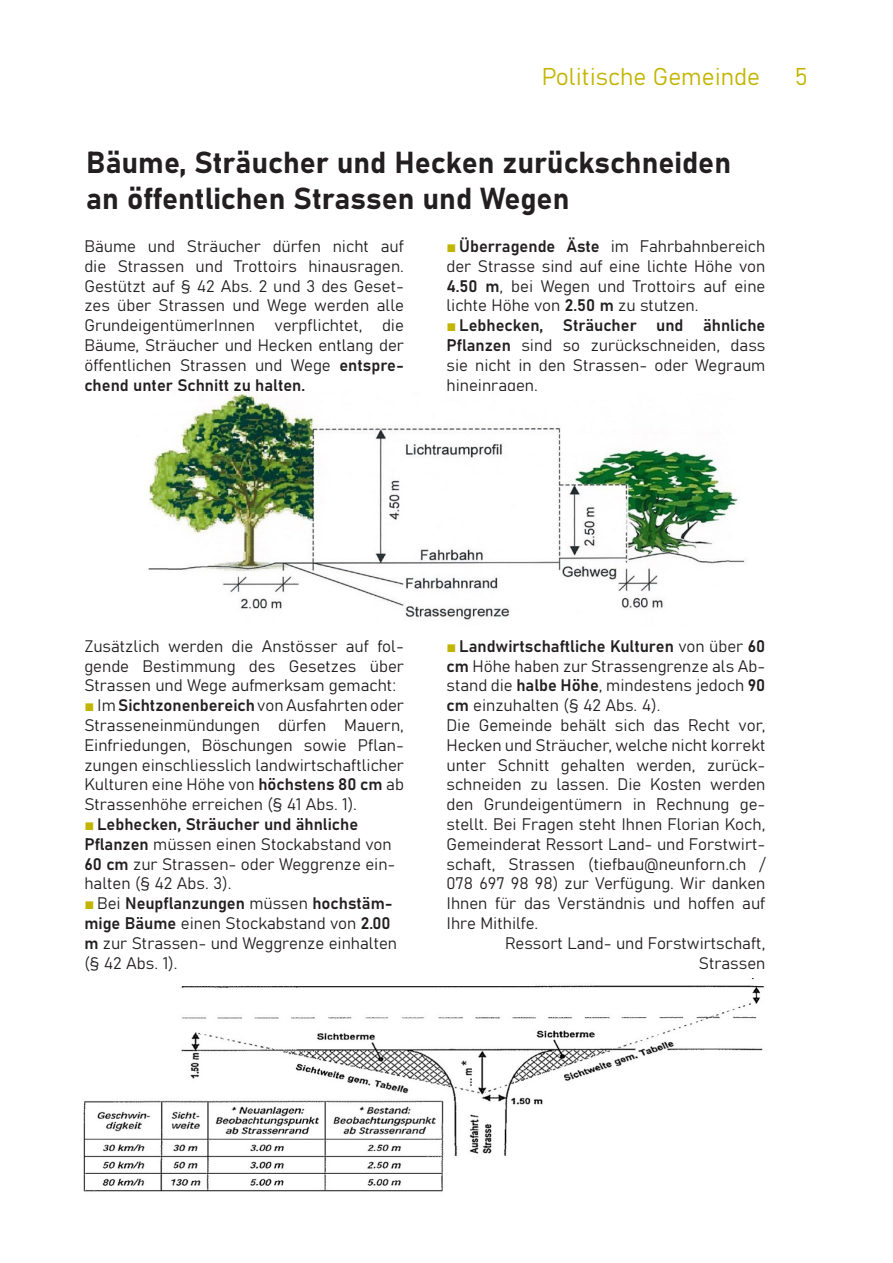
<style>
.page{position:relative;width:893px;height:1263px;background:#fff}
.page>*{position:absolute;margin:0;border:0;box-sizing:border-box;transform-origin:0 0}
.t1{font:30px/36px "Bahnschrift";color:#231f20}
.t2{font:24px "Bahnschrift";color:#c2b501}
.Lauftext_Artikel{font:16.5px/19.8px "Bahnschrift";color:#231f20;text-align:justify}
.s1{font-family:"Arial";color:#c2b501}
</style>
<div class="page">
<img style="left:148px;top:391px;width:597px;height:229px">
<img style="left:83px;top:978px;width:681px;height:214px">
<p class="t2" style="left:542px;top:58px;width:219px">Politische Gemeinde</p>
<h2 class="t2" style="left:795px;top:58px;width:15px">5</h2>
<p class="t1" style="left:86px;top:143px;width:646px">Bäume, Sträucher und Hecken zurückschneiden an öffentlichen Strassen und Wegen</p>
<p class="Lauftext_Artikel" style="left:84px;top:235px;width:321px">Bäume und Sträucher dürfen nicht auf die Strassen und Trottoirs hinausragen.<br>Gestützt auf § 42 Abs. 2 und 3 des Geset&shy;zes über Strassen und Wege werden alle GrundeigentümerInnen verpflichtet, die Bäume, Sträucher und Hecken entlang der öffentlichen Strassen und Wege entspre&shy;chend unter Schnitt zu halten.</p>
<p class="Lauftext_Artikel" style="left:446px;top:235px;width:320px"><span class="s1">■</span> Überragende Äste im Fahrbahnbereich der Strasse sind auf eine lichte Höhe von 4.50 m, bei Wegen und Trottoirs auf eine lichte Höhe von 2.50 m zu stutzen.</p>
<p class="Lauftext_Artikel" style="left:446px;top:314px;width:320px"><span class="s1">■</span> Lebhecken, Sträucher und ähnliche Pflanzen sind so zurückschneiden, dass sie nicht in den Strassen- oder Wegraum hineinragen.</p>
<p class="Lauftext_Artikel" style="left:84px;top:635px;width:321px">Zusätzlich werden die Anstösser auf fol&shy;gende Bestimmung des Gesetzes über Strassen und Wege aufmerksam gemacht:</p>
<p class="Lauftext_Artikel" style="left:84px;top:694px;width:321px"><span class="s1">■</span> Im Sichtzonenbereich von Ausfahrten oder Strasseneinmündungen dürfen Mauern, Einfriedungen, Böschungen sowie Pflan&shy;zungen einschliesslich landwirtschaftlicher Kulturen eine Höhe von höchstens 80 cm ab Strassenhöhe erreichen (§ 41 Abs. 1).</p>
<p class="Lauftext_Artikel" style="left:84px;top:813px;width:313px;text-align:left"><span class="s1">■</span> Lebhecken, Sträucher und ähnliche Pflanzen müssen einen Stockabstand von 60 cm zur Strassen- oder Weggrenze ein&shy;halten (§ 42 Abs. 3).</p>
<p class="Lauftext_Artikel" style="left:84px;top:892px;width:314px;text-align:left"><span class="s1">■</span> Bei Neupflanzungen müssen hochstäm&shy;mige Bäume einen Stockabstand von 2.00 m zur Strassen- und Weggrenze einhalten (§ 42 Abs. 1).</p>
<p class="Lauftext_Artikel" style="left:446px;top:635px;width:320px"><span class="s1">■</span> Landwirtschaftliche Kulturen von über 60 cm Höhe haben zur Strassengrenze als Ab&shy;stand die halbe Höhe, mindestens jedoch 90 cm einzuhalten (§ 42 Abs. 4).</p>
<p class="Lauftext_Artikel" style="left:446px;top:714px;width:320px">Die Gemeinde behält sich das Recht vor, Hecken und Sträucher, welche nicht korrekt unter Schnitt gehalten werden, zurück&shy;schneiden zu lassen. Die Kosten werden den Grundeigentümern in Rechnung ge&shy;stellt. Bei Fragen steht Ihnen Florian Koch, Gemeinderat Ressort Land- und Forstwirt&shy;schaft, Strassen (tiefbau@neunforn.ch / 078 697 98 98) zur Verfügung. Wir danken Ihnen für das Verständnis und hoffen auf Ihre Mithilfe.</p>
<p class="Lauftext_Artikel" style="left:505px;top:932px;width:262px;text-align:right">Ressort Land- und Forstwirtschaft,<br>Strassen</p>
</div>
